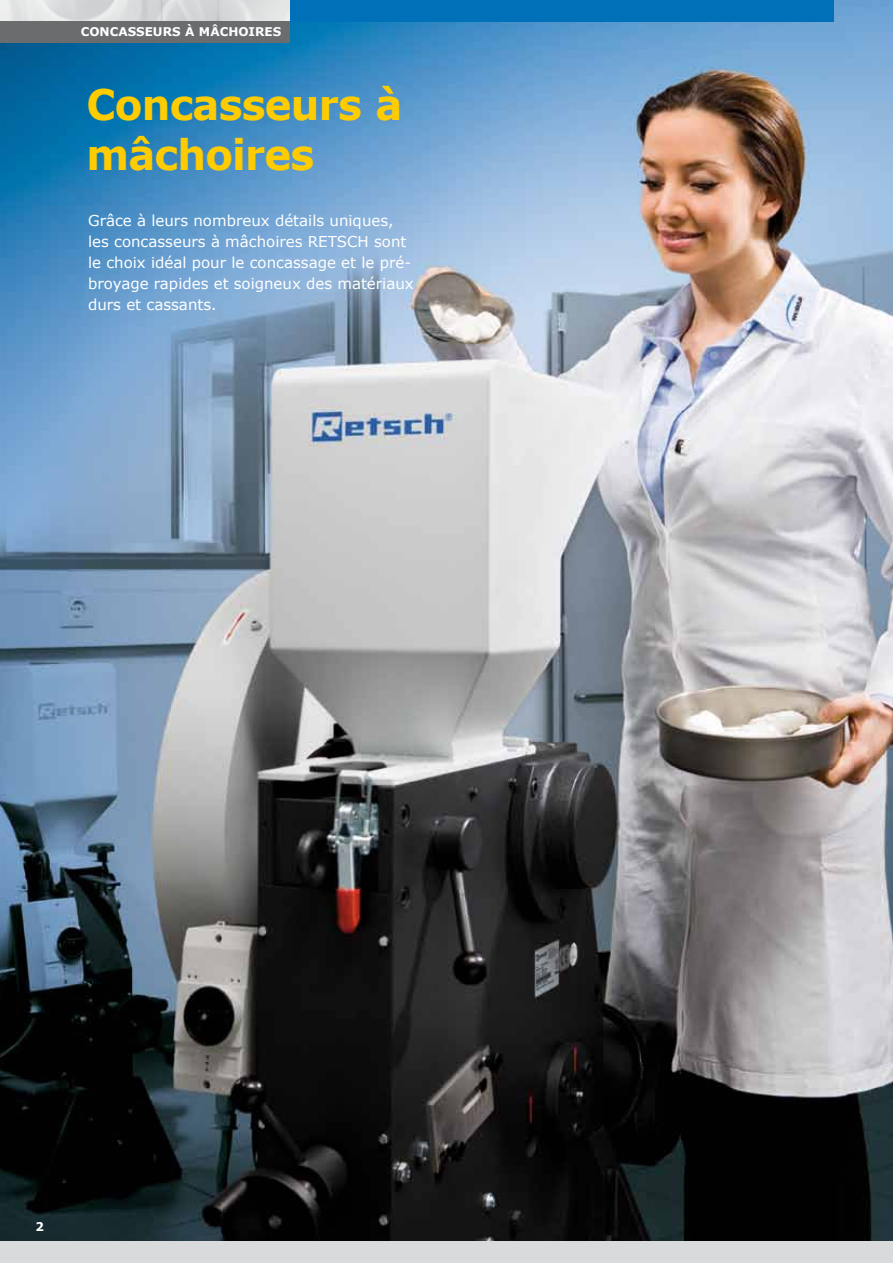
<style>
.page{position:relative;width:893px;height:1263px;background:#fff}
.page>*{position:absolute;margin:0;border:0;box-sizing:border-box;transform-origin:0 0}
.t1{font:700 42px/49.5px "Verdana";letter-spacing:-.02em;color:#fecc00;scale:.96 1}
.t2{font:15px/21px "Verdana";color:#fff}
.t3{font:700 12px "Verdana";color:#fff}
</style>
<div class="page">
<img style="left:0;top:0;width:893px;height:1242px">
<div style="left:0;top:1242px;width:893px;height:21px;background:#d9dadb"></div>
<div style="left:289px;top:0;width:544px;height:21px;background:#0070b8"></div>
<img style="left:0;top:0;width:289px;height:21px">
<div style="left:0;top:21px;width:289px;height:22px;background:#6b6c6e"></div>
<p class="t3" style="left:81px;top:24px;width:202px">CONCASSEURS À MÂCHOIRES</p>
<h1 class="t1" style="left:87px;top:79px;width:331px">Concasseurs à mâchoires</h1>
<p class="t2" style="left:88px;top:210px;width:327px">Grâce à leurs nombreux détails uniques, les concasseurs à mâchoires RETSCH sont le choix idéal pour le concassage et le pré&shy;broyage rapides et soigneux des matériaux durs et cassants.</p>
<p class="t3" style="left:36px;top:1219px;width:10px">2</p>
</div>
